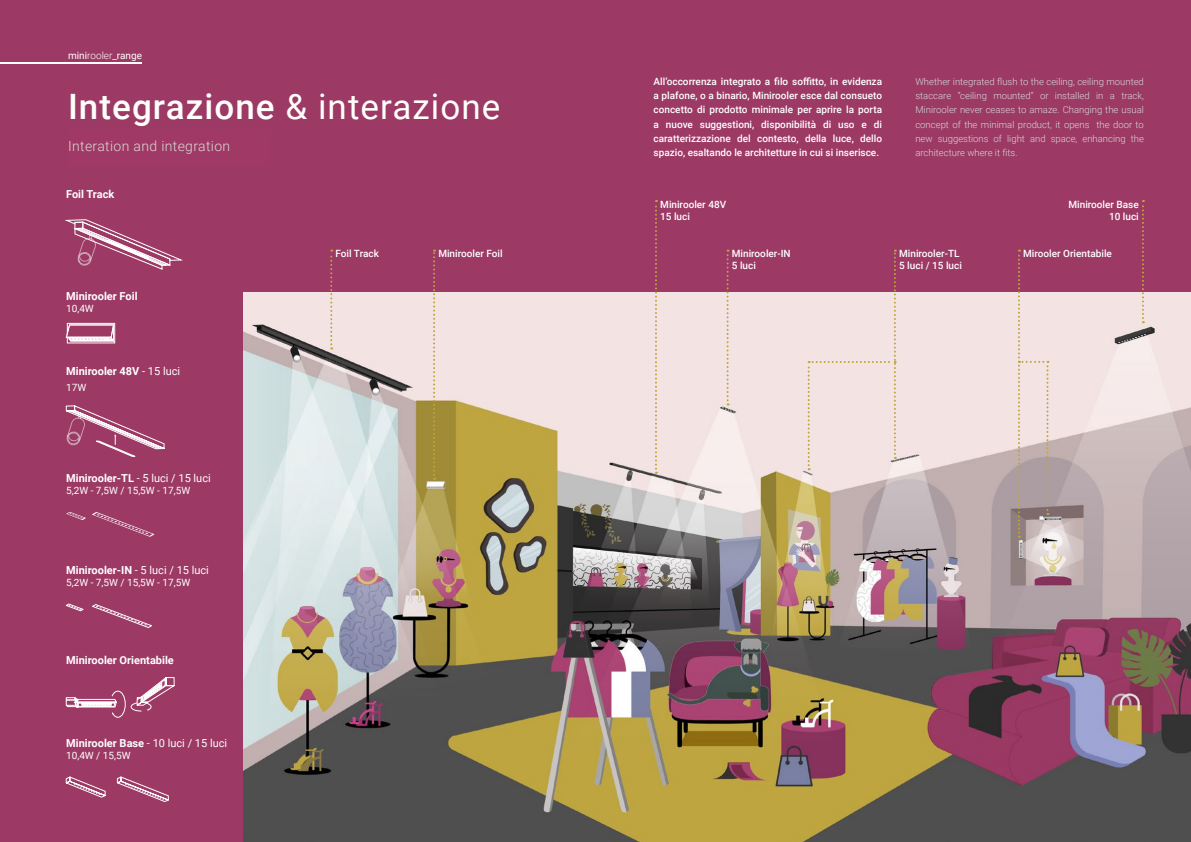
<style>
.page{position:relative;width:1191px;height:842px;background:#9c3965}
.page>*{position:absolute;margin:0;border:0;box-sizing:border-box;transform-origin:0 0}
.t1{font:500 35px "Roboto";letter-spacing:.03em;color:#fffefa}
.t2{font:300 14px "Roboto";letter-spacing:.025em;color:#d7d7d7}
.t3{font:700 11px "Roboto";color:#fff}
.t4{font:500 10px/14.2px "Roboto";color:#fff}
.t5{font:10px "Roboto";color:#fff}
.t6{font:300 9.5px/14.2px "Roboto";color:#d7d7d7;text-align:justify}
.s1{font-weight:300}
.s2{font-weight:400}
</style>
<div class="page">
<div style="left:68px;top:129px;width:201px;height:37px;background:#a03965"></div>
<hr style="left:0;top:62px;width:142px;height:2px;background:#fff">
<svg style="left:66px;top:219px;width:116px;height:50px"></svg>
<svg style="left:66px;top:323px;width:49px;height:20px"></svg>
<svg style="left:66px;top:512px;width:20px;height:8px"></svg>
<svg style="left:92px;top:512px;width:63px;height:25px"></svg>
<svg style="left:66px;top:604px;width:18px;height:7px"></svg>
<svg style="left:92px;top:604px;width:60px;height:24px"></svg>
<svg style="left:66px;top:691px;width:59px;height:26px"></svg>
<svg style="left:66px;top:777px;width:40px;height:20px"></svg>
<svg style="left:117px;top:777px;width:52px;height:25px"></svg>
<svg style="left:131px;top:677px;width:44px;height:34px"></svg>
<svg style="left:65px;top:405px;width:100px;height:51px"></svg>
<img style="left:243px;top:293px;width:948px;height:549px">
<svg style="left:655px;top:200px;width:2px;height:274px"></svg>
<svg style="left:726px;top:250px;width:2px;height:155px"></svg>
<svg style="left:807px;top:250px;width:89px;height:220px"></svg>
<svg style="left:1018px;top:250px;width:30px;height:288px;background:#cfb3b6"></svg>
<svg style="left:1142px;top:200px;width:2px;height:123px"></svg>
<svg style="left:330px;top:250px;width:2px;height:99px"></svg>
<svg style="left:433px;top:250px;width:2px;height:230px"></svg>
<p class="t5" style="left:68px;top:48px;width:75px">mini<span class="s1">rooler</span>_range</p>
<h1 class="t1" style="left:68px;top:82px;width:434px">Integrazione <span class="s2">&amp; interazione</span></h1>
<h2 class="t2" style="left:68px;top:137px;width:164px">Interation and integration</h2>
<p class="t3" style="left:66px;top:186px;width:50px">Foil Track</p>
<p class="t3" style="left:66px;top:289px;width:73px">Minirooler Foil</p>
<p class="t5" style="left:66px;top:302px;width:29px">10,4W</p>
<p class="t3" style="left:66px;top:363px;width:116px">Minirooler 48V <span class="s2">- 15 luci</span></p>
<p class="t5" style="left:66px;top:380px;width:22px">17W</p>
<p class="t3" style="left:66px;top:470px;width:146px">Minirooler-TL <span class="s2">- 5 luci / 15 luci</span></p>
<p class="t5" style="left:66px;top:483px;width:126px">5,2W - 7,5W / 15,5W - 17,5W</p>
<p class="t3" style="left:66px;top:562px;width:144px">Minirooler-IN <span class="s2">- 5 luci / 15 luci</span></p>
<p class="t5" style="left:66px;top:575px;width:126px">5,2W - 7,5W / 15,5W - 17,5W</p>
<p class="t3" style="left:66px;top:653px;width:109px">Minirooler Orientabile</p>
<p class="t3" style="left:66px;top:736px;width:163px">Minirooler Base <span class="s2">- 10 luci / 15 luci</span></p>
<p class="t5" style="left:66px;top:749px;width:66px">10,4W / 15,5W</p>
<p class="t4" style="left:335px;top:246px;width:45px">Foil Track</p>
<p class="t4" style="left:438px;top:246px;width:66px">Minirooler Foil</p>
<p class="t4" style="left:653px;top:74px;width:230px;text-align:justify">All’occorrenza integrato a filo soffitto, in evidenza a plafone, o a binario, Minirooler esce dal consueto concetto di prodotto minimale per aprire la porta a nuove suggestioni, disponibilità di uso e di caratterizzazione del contesto, della luce, dello spazio, esaltando le architetture in cui si inserisce.</p>
<p class="t6" style="left:915px;top:74px;width:230px">Whether integrated flush to the ceiling, ceiling mounted staccare “ceiling mounted” or installed in a track, Minirooler never ceases to amaze. Changing the usual concept of the minimal product, it opens the door to new suggestions of light and space, enhancing the architecture where it fits.</p>
<p class="t4" style="left:660px;top:198px;width:67px;line-height:12px">Minirooler 48V<br>15 luci</p>
<p class="t4" style="left:1068px;top:198px;width:72px;line-height:12px;text-align:right">Minirooler Base<br>10 luci</p>
<p class="t4" style="left:732px;top:247px;width:60px;line-height:12px">Minirooler-IN<br>5 luci</p>
<p class="t4" style="left:899px;top:247px;width:64px;line-height:12px">Minirooler-TL<br>5 luci / 15 luci</p>
<p class="t4" style="left:1023px;top:246px;width:90px">Mirooler Orientabile</p>
</div>
